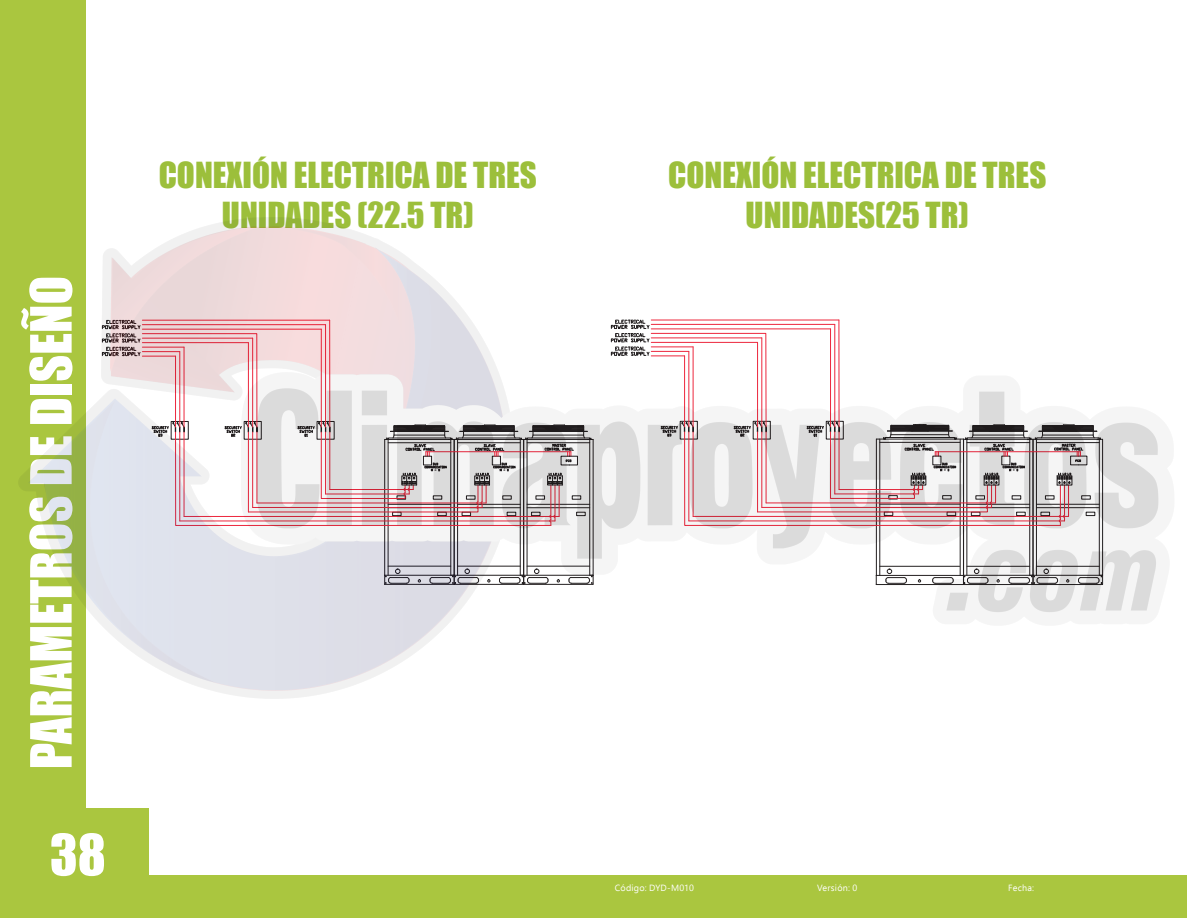
<style>
.page{position:relative;width:1188px;height:918px;background:#fff}
.page>*{position:absolute;margin:0;border:0;box-sizing:border-box;transform-origin:0 0}
.t1{font:52.5px "Impact";color:#fff}
.t2{font:33px/39.6px "Impact";color:#9cbf3b;text-align:center}
.t3{font:9px "Ebrima";letter-spacing:.02em;color:#fff}
</style>
<div class="page">
<div style="left:0;top:808px;width:148px;height:110px;background:#aac63f"></div>
<div style="left:0;top:0;width:85px;height:918px;background:#aac63f"></div>
<div style="left:144px;top:876px;width:1043px;height:42px;background:#aac63f"></div>
<img style="left:19px;top:206px;width:1140px;height:506px">
<h1 class="t1" style="left:10px;top:769px;width:495px;rotate:-90deg">PARAMETROS DE DISEÑO</h1>
<h1 class="t1" style="left:50px;top:814px;width:57px">38</h1>
<p class="t2" style="left:159px;top:154px;width:380px">CONEXIÓN ELECTRICA DE TRES<br>UNIDADES (22.5 TR)</p>
<p class="t2" style="left:668px;top:154px;width:380px">CONEXIÓN ELECTRICA DE TRES<br>UNIDADES(25 TR)</p>
<p class="t3" style="left:615px;top:881px;width:80px">Código: DYD-M010</p>
<p class="t3" style="left:817px;top:881px;width:42px">Versión: 0</p>
<p class="t3" style="left:1008px;top:881px;width:27px">Fecha:</p>
</div>
